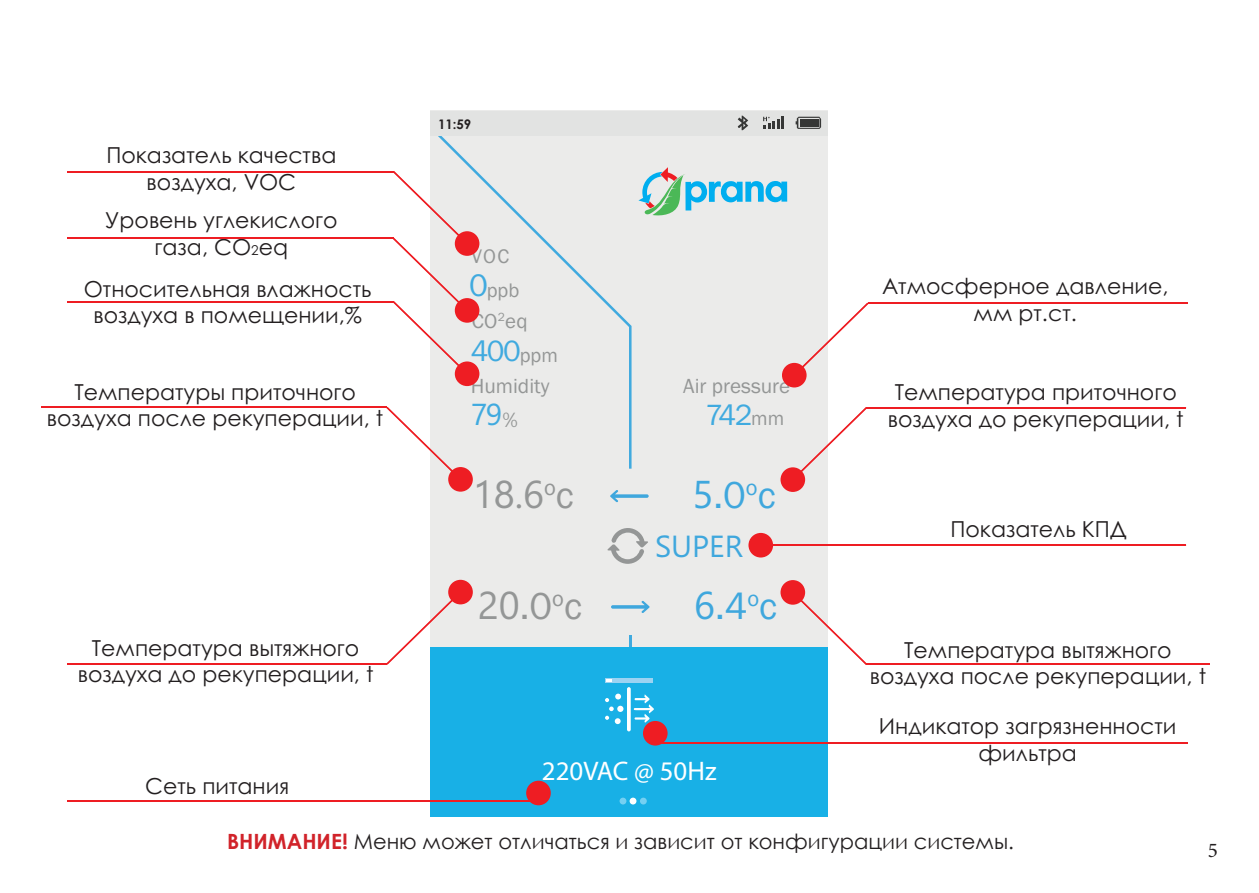
<style>
.page{position:relative;width:1259px;height:893px;background:#fff}
.page>*{position:absolute;margin:0;border:0;box-sizing:border-box;transform-origin:0 0}
.t1{font:38.7px "Franklin Gothic";color:#3fa7dd}
.t2{font:38.7px "Ebrima";color:#949696}
.t3{font:38.7px "Franklin Gothic";color:#949696}
.t4{font:30.6px "Ebrima";color:#3fa7dd}
.t5{font:30.3px "Franklin Gothic";letter-spacing:-.05em;color:#40aadf}
.t6{font:30.3px "Ebrima";color:#40aadf}
.t7{font:27px "Myriad Pro";color:#fff}
.t8{font:21.9px/26.4px "Century Gothic";color:#231f20;text-align:center}
.t9{font:21.3px "Franklin Gothic";color:#949696}
.t10{font:21px "Century Gothic";color:#231f20}
.t11{font:21px "Franklin Gothic";color:#949696}
.t12{font:21px "Minion Pro";color:#231f20}
.t13{font:20.4px/33.9px "Franklin Gothic";letter-spacing:.025em;color:#949696}
.t14{font:700 13.2px "Century Gothic";color:#231f20}
.s1{font-size:13.5px}
.s2{font-size:32.1px;color:#40aadf}
.s3{font-size:20.4px;color:#949696}
.s4{font-family:"Franklin Gothic";font-size:21.6px;color:#949696}
.s5{font-family:"Franklin Gothic"}
.s6{font-family:"Ebrima"}
.s7{font-weight:700;color:#d1232a}
</style>
<div class="page">
<div style="left:431px;top:111px;width:397px;height:654px;background:#ebebea"></div>
<hr style="left:629px;top:635px;width:2px;height:35px;background:#40aadf">
<div style="left:431px;top:648px;width:397px;height:169px;background:#18b0e6"></div>
<hr style="left:605px;top:678px;width:47px;height:4px;background:#9cd3f2">
<svg style="left:606px;top:679px;width:5px;height:3px"></svg>
<svg style="left:638px;top:167px;width:149px;height:49px"></svg>
<svg style="left:780px;top:580px;width:86px;height:85px"></svg>
<hr style="left:866px;top:663px;width:343px;height:2px;background:#ee1d23">
<div style="left:619px;top:798px;width:7px;height:6px;background:#75d0f2;border-radius:50%"></div>
<div style="left:640px;top:798px;width:7px;height:6px;background:#75d0f2;border-radius:50%"></div>
<div style="left:629px;top:798px;width:7px;height:6px;background:#fff;border-radius:50%"></div>
<svg style="left:438px;top:136px;width:193px;height:333px"></svg>
<svg style="left:610px;top:490px;width:38px;height:12px"></svg>
<svg style="left:611px;top:601px;width:38px;height:12px"></svg>
<svg style="left:607px;top:528px;width:41px;height:36px"></svg>
<svg style="left:627px;top:687px;width:4px;height:44px"></svg>
<svg style="left:605px;top:694px;width:18px;height:30px"></svg>
<div style="left:431px;top:111px;width:397px;height:25px;background:#e2e3e2"></div>
<svg style="left:763px;top:117px;width:20px;height:12px"></svg>
<svg style="left:795px;top:117px;width:26px;height:12px"></svg>
<div style="left:799px;top:119px;width:19px;height:8px;background:#363736"></div>
<svg style="left:738px;top:116px;width:10px;height:14px"></svg>
<hr style="left:67px;top:171px;width:326px;height:1px;background:#ee1d23">
<hr style="left:67px;top:238px;width:326px;height:1px;background:#ee1d23">
<svg style="left:393px;top:171px;width:86px;height:215px"></svg>
<hr style="left:67px;top:301px;width:326px;height:2px;background:#ee1d23">
<svg style="left:782px;top:303px;width:86px;height:84px"></svg>
<hr style="left:868px;top:302px;width:319px;height:2px;background:#ee1d23">
<svg style="left:634px;top:694px;width:33px;height:52px"></svg>
<hr style="left:658px;top:742px;width:529px;height:2px;background:#ee1d23">
<svg style="left:748px;top:533px;width:25px;height:24px"></svg>
<hr style="left:772px;top:544px;width:414px;height:2px;background:#ee1d23">
<svg style="left:780px;top:407px;width:87px;height:85px"></svg>
<hr style="left:866px;top:407px;width:320px;height:1px;background:#ee1d23">
<svg style="left:387px;top:580px;width:86px;height:85px"></svg>
<hr style="left:67px;top:663px;width:320px;height:2px;background:#ee1d23">
<svg style="left:386px;top:407px;width:87px;height:85px"></svg>
<hr style="left:42px;top:407px;width:345px;height:1px;background:#ee1d23">
<svg style="left:526px;top:781px;width:25px;height:24px"></svg>
<hr style="left:67px;top:800px;width:471px;height:2px;background:#ee1d23">
<p class="t8" style="left:106px;top:144px;width:231px">Показатель качества воздуха, VOC</p>
<p class="t14" style="left:438px;top:116px;width:35px">11:59</p>
<p class="t8" style="left:105px;top:209px;width:234px">Уровень углекислого газа, СО<span class="s1">2</span>eq</p>
<p class="t8" style="left:84px;top:278px;width:289px">Относительная влажность воздуха в помещении,%</p>
<p class="t8" style="left:882px;top:275px;width:288px">Атмосферное давление, мм рт.ст.</p>
<p class="t13" style="left:469px;top:240px;width:52px">VOC<br><span class="s2">0</span>ppb</p>
<p class="t11" style="left:472px;top:312px;width:58px">CO<sup>2</sup>eq</p>
<h3 class="t5" style="left:471px;top:338px;width:89px">400<span class="s3">ppm</span></h3>
<p class="t9" style="left:471px;top:377px;width:80px">Humidity</p>
<h3 class="t6" style="left:471px;top:397px;width:48px">79<span class="s4">%</span></h3>
<p class="t9" style="left:683px;top:377px;width:109px">Air pressure</p>
<h3 class="t5" style="left:705px;top:402px;width:80px">742<span class="s3">mm</span></h3>
<p class="t8" style="left:47px;top:380px;width:338px">Температуры приточного воздуха после рекуперации, t</p>
<p class="t8" style="left:888px;top:381px;width:297px">Температура приточного воздуха до рекуперации, t</p>
<p class="t8" style="left:78px;top:637px;width:297px">Температура вытяжного воздуха до рекуперации, t</p>
<p class="t8" style="left:145px;top:774px;width:145px">Сеть питания</p>
<h1 class="t2" style="left:473px;top:472px;width:103px">18.6<sup>o</sup><span class="s5">c</span></h1>
<h1 class="t1" style="left:692px;top:479px;width:85px"><span class="s6">5</span>.0<sup>o</sup>c</h1>
<h2 class="t4" style="left:655px;top:528px;width:89px">SUPER</h2>
<h1 class="t3" style="left:478px;top:590px;width:106px"><span class="s6">20</span>.0<sup>o</sup>c</h1>
<h1 class="t1" style="left:694px;top:590px;width:85px"><span class="s6">6</span>.4<sup>o</sup>c</h1>
<p class="t7" style="left:542px;top:761px;width:176px">220VAC @ 50Hz</p>
<p class="t8" style="left:950px;top:518px;width:177px">Показатель КПД</p>
<p class="t8" style="left:869px;top:639px;width:338px">Температура вытяжного воздуха после рекуперации, t</p>
<p class="t8" style="left:879px;top:715px;width:299px">Индикатор загрязненности фильтра</p>
<p class="t10" style="left:227px;top:827px;width:788px"><span class="s7">ВНИМАНИЕ!</span> Меню может отличаться и зависит от конфигурации системы.</p>
<p class="t12" style="left:1208px;top:838px;width:12px">5</p>
</div>
